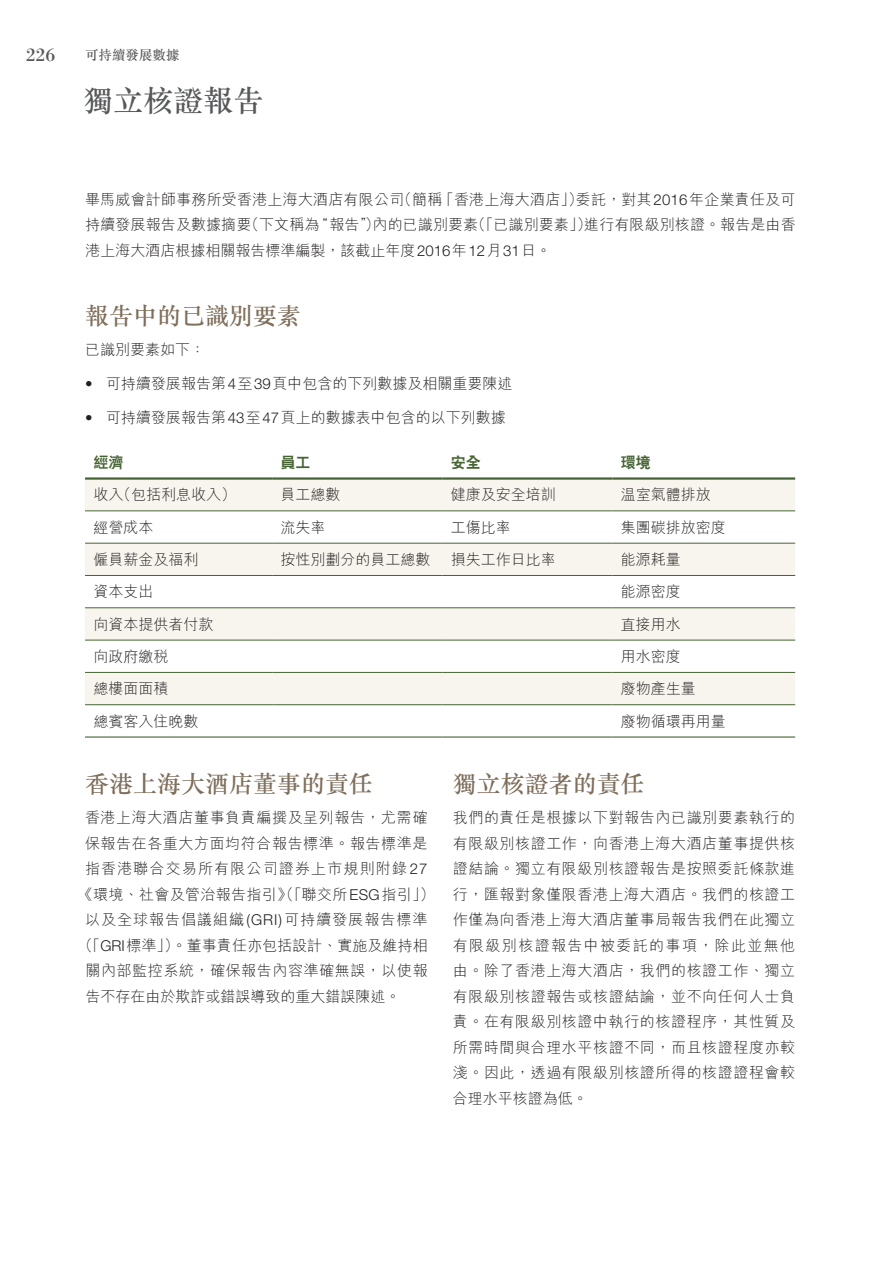
<style>
.page{position:relative;width:893px;height:1263px;background:#fff}
.page>*{position:absolute;margin:0;border:0;box-sizing:border-box;transform-origin:0 0}
.t1{font:500 30px "M Sung HK";color:#57585a}
.t2{font:500 24px "M Sung HK";color:#7e6e5b}
.t3{font:19.5px "Bodoni";color:#57585a}
.t4{font:300 15px/25.5px "M Hei HK";color:#231f20;text-align:justify}
.t5{font:300 15px "M Hei HK";letter-spacing:.04em;color:#231f20}
.t6{font:300 15px "M Hei HK";letter-spacing:.02em;color:#231f20}
.t7{font:300 15px "M Hei HK";letter-spacing:.065em;color:#231f20}
.t8{font:300 15px "M Hei HK";letter-spacing:.075em;color:#231f20}
.t9{font:800 15px "C Hei 2 HK";color:#466433}
.t10{font:500 13.5px "M Sung HK";color:#57585a}
.s1{font-family:"Helvetica Neue"}
</style>
<div class="page">
<div style="left:85px;top:480px;width:710px;height:31px;background:#f8f5ef"></div>
<svg style="left:85px;top:542px;width:710px;height:164px;fill:#f8f5ef"></svg>
<hr style="left:85px;top:477px;width:187px;height:3px;background:#466433">
<hr style="left:272px;top:477px;width:170px;height:3px;background:#466433">
<hr style="left:442px;top:477px;width:170px;height:3px;background:#466433">
<hr style="left:612px;top:477px;width:183px;height:3px;background:#466433">
<hr style="left:85px;top:736px;width:187px;height:2px;background:#466433">
<hr style="left:272px;top:736px;width:170px;height:2px;background:#466433">
<hr style="left:442px;top:736px;width:170px;height:2px;background:#466433">
<hr style="left:612px;top:736px;width:183px;height:2px;background:#466433">
<hr style="left:85px;top:511px;width:187px;height:1px;background:#466433">
<hr style="left:272px;top:511px;width:170px;height:1px;background:#466433">
<hr style="left:442px;top:511px;width:170px;height:1px;background:#466433">
<hr style="left:612px;top:511px;width:183px;height:1px;background:#466433">
<hr style="left:85px;top:543px;width:187px;height:1px;background:#466433">
<hr style="left:272px;top:543px;width:170px;height:1px;background:#466433">
<hr style="left:442px;top:543px;width:170px;height:1px;background:#466433">
<hr style="left:612px;top:543px;width:183px;height:1px;background:#466433">
<hr style="left:85px;top:575px;width:187px;height:1px;background:#466433">
<hr style="left:272px;top:575px;width:170px;height:1px;background:#466433">
<hr style="left:442px;top:575px;width:170px;height:1px;background:#466433">
<hr style="left:612px;top:575px;width:183px;height:1px;background:#466433">
<hr style="left:85px;top:607px;width:187px;height:1px;background:#466433">
<hr style="left:272px;top:607px;width:170px;height:1px;background:#466433">
<hr style="left:442px;top:607px;width:170px;height:1px;background:#466433">
<hr style="left:612px;top:607px;width:183px;height:1px;background:#466433">
<hr style="left:85px;top:640px;width:187px;height:1px;background:#466433">
<hr style="left:272px;top:640px;width:170px;height:1px;background:#466433">
<hr style="left:442px;top:640px;width:170px;height:1px;background:#466433">
<hr style="left:612px;top:640px;width:183px;height:1px;background:#466433">
<hr style="left:85px;top:672px;width:187px;height:1px;background:#466433">
<hr style="left:272px;top:672px;width:170px;height:1px;background:#466433">
<hr style="left:442px;top:672px;width:170px;height:1px;background:#466433">
<hr style="left:612px;top:672px;width:183px;height:1px;background:#466433">
<hr style="left:85px;top:704px;width:187px;height:1px;background:#466433">
<hr style="left:272px;top:704px;width:170px;height:1px;background:#466433">
<hr style="left:442px;top:704px;width:170px;height:1px;background:#466433">
<hr style="left:612px;top:704px;width:183px;height:1px;background:#466433">
<h3 class="t3" style="left:26px;top:43px;width:31px">226</h3>
<p class="t10" style="left:85px;top:46px;width:96px">可持續發展數據</p>
<h1 class="t1" style="left:83px;top:80px;width:181px">獨立核證報告</h1>
<p class="t4" style="left:85px;top:186px;width:712px">畢馬威會計師事務所受香港上海大酒店有限公司（簡稱「香港上海大酒店」）委託，對其<span class="s1">2016</span>年企業責任及可持續發展報告及數據摘要（下文稱為“報告”）內的已識別要素（「已識別要素」）進行有限級別核證。報告是由香港上海大酒店根據相關報告標準編製，該截止年度<span class="s1">2016</span>年<span class="s1">12</span>月<span class="s1">31</span>日。</p>
<h2 class="t2" style="left:85px;top:300px;width:217px">報告中的已識別要素</h2>
<p class="t4" style="left:85px;top:336px;width:121px">已識別要素如下：</p>
<p class="t4" style="left:85px;top:370px;width:429px"><span class="s1">•</span> 可持續發展報告第<span class="s1">4</span>至<span class="s1">39</span>頁中包含的下列數據及相關重要陳述</p>
<p class="t4" style="left:85px;top:404px;width:422px"><span class="s1">•</span> 可持續發展報告第<span class="s1">43</span>至<span class="s1">47</span>頁上的數據表中包含的以下列數據</p>
<p class="t9" style="left:94px;top:452px;width:31px">經濟</p>
<p class="t9" style="left:281px;top:452px;width:31px">員工</p>
<p class="t9" style="left:451px;top:452px;width:31px">安全</p>
<p class="t9" style="left:621px;top:452px;width:31px">環境</p>
<p class="t4" style="left:94px;top:482px;width:144px">收入（包括利息收入）</p>
<p class="t4" style="left:281px;top:482px;width:61px">員工總數</p>
<p class="t4" style="left:451px;top:482px;width:106px">健康及安全培訓</p>
<p class="t4" style="left:621px;top:482px;width:91px">温室氣體排放</p>
<p class="t4" style="left:94px;top:514px;width:61px">經營成本</p>
<p class="t4" style="left:281px;top:514px;width:46px">流失率</p>
<p class="t4" style="left:451px;top:514px;width:61px">工傷比率</p>
<p class="t4" style="left:621px;top:514px;width:106px">集團碳排放密度</p>
<p class="t4" style="left:94px;top:546px;width:107px">僱員薪金及福利</p>
<p class="t4" style="left:281px;top:546px;width:152px">按性別劃分的員工總數</p>
<p class="t4" style="left:451px;top:546px;width:107px">損失工作日比率</p>
<p class="t4" style="left:621px;top:546px;width:62px">能源耗量</p>
<p class="t4" style="left:94px;top:578px;width:61px">資本支出</p>
<p class="t4" style="left:621px;top:578px;width:61px">能源密度</p>
<p class="t4" style="left:94px;top:611px;width:121px">向資本提供者付款</p>
<p class="t4" style="left:621px;top:611px;width:61px">直接用水</p>
<p class="t4" style="left:94px;top:643px;width:76px">向政府繳稅</p>
<p class="t4" style="left:621px;top:643px;width:61px">用水密度</p>
<p class="t4" style="left:94px;top:675px;width:76px">總樓面面積</p>
<p class="t4" style="left:621px;top:675px;width:76px">廢物產生量</p>
<p class="t4" style="left:94px;top:708px;width:107px">總賓客入住晚數</p>
<p class="t4" style="left:621px;top:708px;width:106px">廢物循環再用量</p>
<h2 class="t2" style="left:85px;top:768px;width:289px">香港上海大酒店董事的責任</h2>
<p class="t5" style="left:85px;top:807px;width:344px">香港上海大酒店董事負責編撰及呈列報告，尤需確</p>
<p class="t5" style="left:85px;top:832px;width:344px">保報告在各重大方面均符合報告標準。報告標準是</p>
<p class="t8" style="left:85px;top:858px;width:344px">指香港聯合交易所有限公司證券上市規則附錄<span class="s1">27</span></p>
<p class="t6" style="left:78px;top:883px;width:359px">《環境、社會及管治報告指引》（「聯交所<span class="s1">ESG</span>指引」）</p>
<p class="t7" style="left:85px;top:909px;width:344px">以及全球報告倡議組織<span class="s1">(GRI)</span>可持續發展報告標準</p>
<p class="t4" style="left:78px;top:932px;width:351px">（「<span class="s1">GRI</span>標準」）。董事責任亦包括設計、實施及維持相</p>
<p class="t5" style="left:85px;top:960px;width:344px">關內部監控系統，確保報告內容準確無誤，以使報</p>
<p class="t4" style="left:85px;top:983px;width:316px">告不存在由於欺詐或錯誤導致的重大錯誤陳述。</p>
<h2 class="t2" style="left:453px;top:768px;width:193px">獨立核證者的責任</h2>
<p class="t4" style="left:453px;top:804px;width:344px">我們的責任是根據以下對報告內已識別要素執行的有限級別核證工作，向香港上海大酒店董事提供核證結論。獨立有限級別核證報告是按照委託條款進行，匯報對象僅限香港上海大酒店。我們的核證工作僅為向香港上海大酒店董事局報告我們在此獨立有限級別核證報告中被委託的事項，除此並無他由。除了香港上海大酒店，我們的核證工作、獨立有限級別核證報告或核證結論，並不向任何人士負責。在有限級別核證中執行的核證程序，其性質及所需時間與合理水平核證不同，而且核證程度亦較淺。因此，透過有限級別核證所得的核證證程會較合理水平核證為低。</p>
</div>
